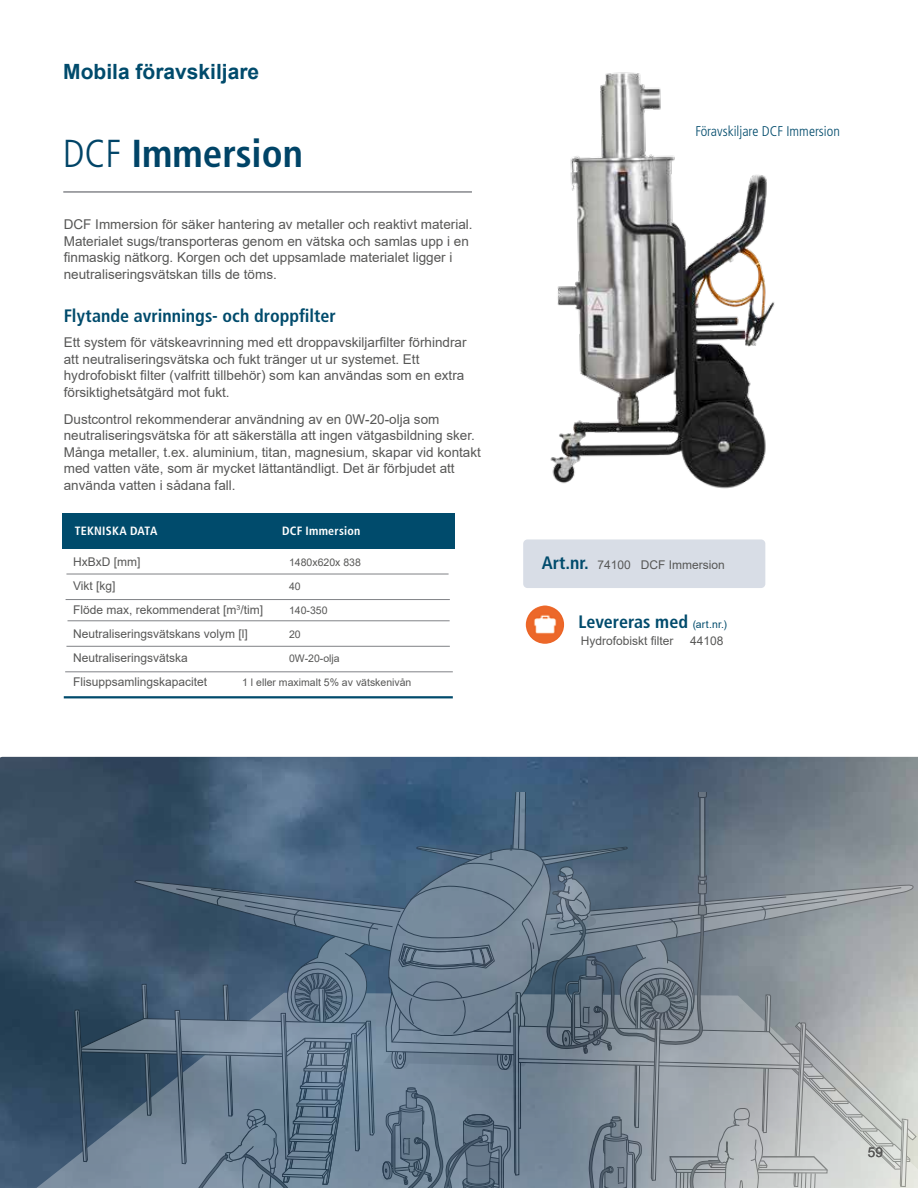
<style>
.page{position:relative;width:918px;height:1188px;background:#fff}
.page>*{position:absolute;margin:0;border:0;box-sizing:border-box;transform-origin:0 0}
.t1{font:700 condensed 39px "Frutiger LT Pro";color:#004467}
.t2{font:700 21px "Arial";color:#004b6c}
.t3{font:700 condensed 18px "Frutiger LT Pro";color:#004b6c}
.t4{font:300 condensed 14.1px "Frutiger LT Pro";color:#004b6c}
.t5{font:13.5px/16.5px "Arial";color:#575756}
.t6{font:12px "Arial";color:#575756}
.t7{font:700 condensed 12px "Frutiger LT Pro";letter-spacing:.02em;color:#fff}
.t8{font:10.5px "Arial";color:#575756}
.s1{font-weight:300}
.s2{font-family:"Frutiger LT Pro";font-weight:700;font-stretch:condensed;font-size:18px;color:#004b6c}
.s3{font-family:"Arial";font-weight:400;font-stretch:normal;font-size:10.5px}
</style>
<div class="page">
<hr style="left:63px;top:191px;width:409px;height:2px;background:#86888c">
<img style="left:550px;top:72px;width:225px;height:417px">
<img style="left:526px;top:606px;width:38px;height:38px;border-radius:19px">
<img style="left:0;top:757px;width:918px;height:431px">
<svg style="left:35px;top:993px;width:883px;height:195px;background:#375167"></svg>
<svg style="left:74px;top:793px;width:843px;height:395px;background:#6d7f8e"></svg>
<div style="left:523px;top:539px;width:242px;height:49px;background:#d8dde6;border-radius:4px"></div>
<div style="left:63px;top:514px;width:392px;height:35px;background:#004b6c"></div>
<hr style="left:66px;top:646px;width:384px;height:1px;background:#86888c">
<hr style="left:68px;top:620px;width:382px;height:1px;background:#86888c">
<hr style="left:66px;top:573px;width:383px;height:2px;background:#86888c">
<hr style="left:66px;top:599px;width:384px;height:1px;background:#86888c">
<hr style="left:64px;top:696px;width:389px;height:2px;background:#004b6c">
<hr style="left:65px;top:671px;width:388px;height:1px;background:#86888c">
<h2 class="t2" style="left:63px;top:57px;width:198px">Mobila föravskiljare</h2>
<h1 class="t1" style="left:63px;top:130px;width:242px"><span class="s1">DCF</span> Immersion</h1>
<p class="t5" style="left:64px;top:216px;width:410px">DCF Immersion för säker hantering av metaller och reaktivt material.<br>Materialet sugs/transporteras genom en vätska och samlas upp i en finmaskig nätkorg. Korgen och det uppsamlade materialet ligger i neutraliseringsvätskan tills de töms.</p>
<h3 class="t3" style="left:64px;top:305px;width:273px">Flytande avrinnings- och droppfilter</h3>
<p class="t5" style="left:64px;top:334px;width:404px">Ett system för vätskeavrinning med ett droppavskiljarfilter förhindrar att neutraliseringsvätska och fukt tränger ut ur systemet. Ett hydrofobiskt filter (valfritt tillbehör) som kan användas som en extra försiktighetsåtgärd mot fukt.</p>
<p class="t5" style="left:64px;top:411px;width:419px">Dustcontrol rekommenderar användning av en 0W-20-olja som neutraliseringsvätska för att säkerställa att ingen vätgasbildning sker.<br>Många metaller, t.ex. aluminium, titan, magnesium, skapar vid kontakt med vatten väte, som är mycket lättantändligt. Det är förbjudet att använda vatten i sådana fall.</p>
<p class="t7" style="left:75px;top:524px;width:84px">TEKNISKA DATA</p>
<p class="t7" style="left:282px;top:524px;width:80px">DCF Immersion</p>
<p class="t6" style="left:73px;top:554px;width:69px">HxBxD [mm]</p>
<p class="t8" style="left:289px;top:556px;width:73px">1480x620x 838</p>
<p class="t6" style="left:73px;top:578px;width:44px">Vikt [kg]</p>
<p class="t8" style="left:289px;top:580px;width:13px">40</p>
<p class="t6" style="left:73px;top:602px;width:191px">Flöde max, rekommenderat [m<sup>3</sup>/tim]</p>
<p class="t8" style="left:289px;top:604px;width:40px">140-350</p>
<p class="t6" style="left:73px;top:626px;width:176px">Neutraliseringsvätskans volym [l]</p>
<p class="t8" style="left:289px;top:628px;width:13px">20</p>
<p class="t6" style="left:73px;top:650px;width:116px">Neutraliseringsvätska</p>
<p class="t8" style="left:289px;top:652px;width:52px">0W-20-olja</p>
<p class="t6" style="left:73px;top:674px;width:136px">Flisuppsamlingskapacitet</p>
<p class="t8" style="left:242px;top:676px;width:171px">1 l eller maximalt 5% av vätskenivån</p>
<p class="t4" style="left:696px;top:123px;width:146px">Föravskiljare DCF Immersion</p>
<p class="t6" style="left:542px;top:557px;width:184px"><span class="s2">Art.nr.</span> 74100 DCF Immersion</p>
<h3 class="t3" style="left:579px;top:611px;width:150px">Levereras med <span class="s3">(art.nr.)</span></h3>
<p class="t6" style="left:581px;top:633px;width:94px">Hydrofobiskt filter</p>
<p class="t6" style="left:690px;top:633px;width:35px">44108</p>
<p class="t5" style="left:868px;top:1144px;width:17px">59</p>
</div>
